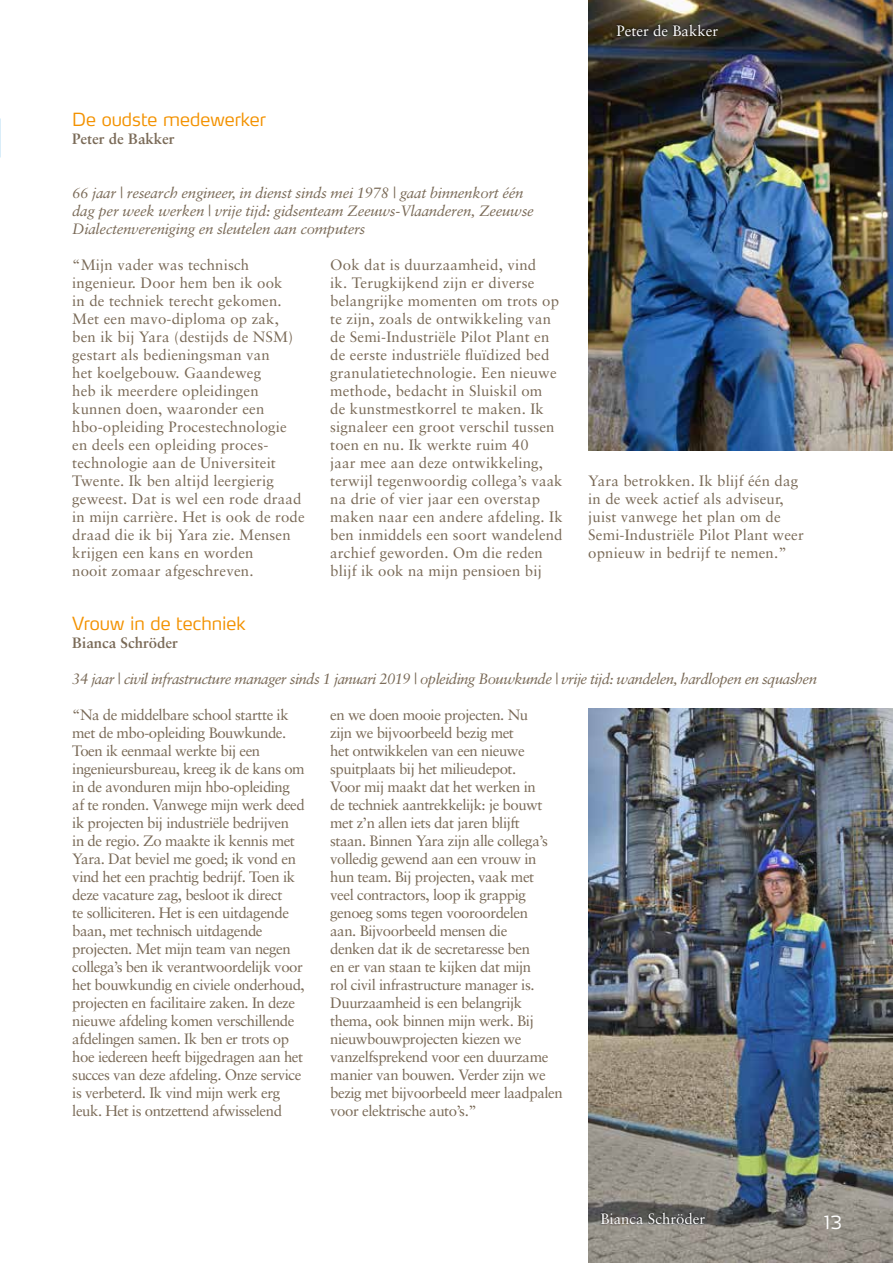
<style>
.page{position:relative;width:893px;height:1263px;background:#fff}
.page>*{position:absolute;margin:0;border:0;box-sizing:border-box;transform-origin:0 0}
.t1{font:300 18px "Max LF";color:#f39200}
.t2{font:300 18px "Max LF";color:#fff}
.t3{font:15px/18px "Sabon";letter-spacing:-.03em;color:#796956}
.t4{font:15px/18px "Sabon";letter-spacing:.01em;color:#796956}
.t5{font:italic 15px/18px "Sabon";letter-spacing:-.02em;color:#796956}
.t6{font:italic 15px "Sabon";letter-spacing:-.04em;color:#796956}
.t7{font:700 15px "Sabon";color:#796956}
.t8{font:15px "Sabon";color:#fff}
</style>
<div class="page">
<img style="left:588px;top:0;width:305px;height:450px">
<img style="left:588px;top:708px;width:305px;height:555px">
<img style="left:0;top:0;width:1px;height:1263px">
<div style="left:615px;top:23px;width:105px;height:15px;background:#000;opacity:.75"></div>
<div style="left:599px;top:1211px;width:108px;height:15px;background:#000;opacity:.75"></div>
<p class="t8" style="left:617px;top:22px;width:103px">Peter de Bakker</p>
<p class="t1" style="left:72px;top:108px;width:195px">De oudste medewerker</p>
<p class="t7" style="left:72px;top:129px;width:104px">Peter de Bakker</p>
<p class="t5" style="left:72px;top:184px;width:463px">66 jaar | research engineer, in dienst sinds mei 1978 | gaat binnenkort één dag per week werken | vrije tijd: gidsenteam Zeeuws-Vlaanderen, Zeeuwse<br>Dialectenvereniging en sleutelen aan computers</p>
<p class="t4" style="left:72px;top:256px;width:234px">“Mijn vader was technisch ingenieur. Door hem ben ik ook<br>in de techniek terecht gekomen.<br>Met een mavo-diploma op zak, ben ik bij Yara (destijds de NSM) gestart als bedieningsman van<br>het koelgebouw. Gaandeweg<br>heb ik meerdere opleidingen kunnen doen, waaronder een hbo-opleiding Procestechnologie en deels een opleiding proces&shy;technologie aan de Universiteit<br>Twente. Ik ben altijd leergierig geweest. Dat is wel een rode draad in mijn carrière. Het is ook de rode draad die ik bij Yara zie. Mensen krijgen een kans en worden<br>nooit zomaar afgeschreven.</p>
<p class="t4" style="left:330px;top:256px;width:234px">Ook dat is duurzaamheid, vind<br>ik. Terugkijkend zijn er diverse belangrijke momenten om trots op te zijn, zoals de ontwikkeling van de Semi-Industriële Pilot Plant en de eerste industriële fluïdized bed granulatietechnologie. Een nieuwe methode, bedacht in Sluiskil om<br>de kunstmestkorrel te maken. Ik signaleer een groot verschil tussen toen en nu. Ik werkte ruim 40<br>jaar mee aan deze ontwikkeling, terwijl tegenwoordig collega’s vaak na drie of vier jaar een overstap maken naar een andere afdeling. Ik ben inmiddels een soort wandelend archief geworden. Om die reden blijf ik ook na mijn pensioen bij</p>
<p class="t4" style="left:588px;top:472px;width:217px">Yara betrokken. Ik blijf één dag in de week actief als adviseur, juist vanwege het plan om de<br>Semi-Industriële Pilot Plant weer opnieuw in bedrijf te nemen.”</p>
<p class="t1" style="left:72px;top:612px;width:175px">Vrouw in de techniek</p>
<p class="t7" style="left:72px;top:633px;width:107px">Bianca Schröder</p>
<p class="t6" style="left:72px;top:670px;width:746px">34 jaar | civil infrastructure manager sinds 1 januari 2019 | opleiding Bouwkunde | vrije tijd: wandelen, hardlopen en squashen</p>
<p class="t3" style="left:72px;top:706px;width:234px">“Na de middelbare school startte ik met de mbo-opleiding Bouwkunde.<br>Toen ik eenmaal werkte bij een ingenieursbureau, kreeg ik de kans om in de avonduren mijn hbo-opleiding af te ronden. Vanwege mijn werk deed ik projecten bij industriële bedrijven in de regio. Zo maakte ik kennis met Yara. Dat beviel me goed; ik vond en vind het een prachtig bedrijf. Toen ik deze vacature zag, besloot ik direct<br>te solliciteren. Het is een uitdagende baan, met technisch uitdagende projecten. Met mijn team van negen collega’s ben ik verantwoordelijk voor het bouwkundig en civiele onderhoud, projecten en facilitaire zaken. In deze nieuwe afdeling komen verschillende afdelingen samen. Ik ben er trots op hoe iedereen heeft bijgedragen aan het succes van deze afdeling. Onze service is verbeterd. Ik vind mijn werk erg leuk. Het is ontzettend afwisselend</p>
<p class="t3" style="left:330px;top:706px;width:234px">en we doen mooie projecten. Nu<br>zijn we bijvoorbeeld bezig met<br>het ontwikkelen van een nieuwe spuitplaats bij het milieudepot.<br>Voor mij maakt dat het werken in<br>de techniek aantrekkelijk: je bouwt met z’n allen iets dat jaren blijft<br>staan. Binnen Yara zijn alle collega’s volledig gewend aan een vrouw in hun team. Bij projecten, vaak met<br>veel contractors, loop ik grappig genoeg soms tegen vooroordelen<br>aan. Bijvoorbeeld mensen die<br>denken dat ik de secretaresse ben<br>en er van staan te kijken dat mijn<br>rol civil infrastructure manager is.<br>Duurzaamheid is een belangrijk thema, ook binnen mijn werk. Bij nieuwbouwprojecten kiezen we vanzelfsprekend voor een duurzame manier van bouwen. Verder zijn we bezig met bijvoorbeeld meer laadpalen voor elektrische auto’s.”</p>
<p class="t8" style="left:600px;top:1210px;width:107px">Bianca Schröder</p>
<p class="t2" style="left:824px;top:1211px;width:19px">13</p>
</div>
